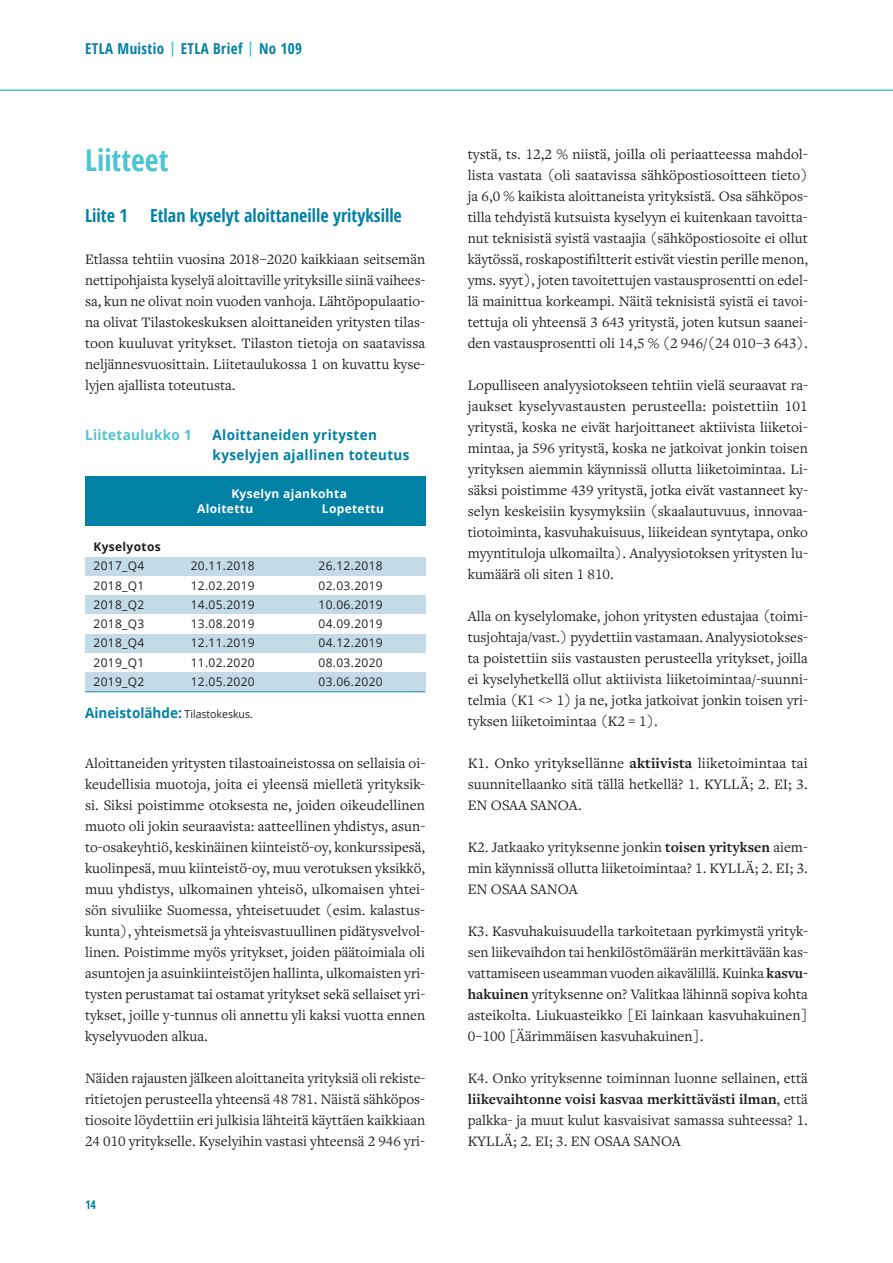
<style>
.page{position:relative;width:893px;height:1263px;background:#fff}
.page>*{position:absolute;margin:0;border:0;box-sizing:border-box;transform-origin:0 0}
.t1{font:700 condensed 30px "Open Sans";color:#4cc4d2}
.t2{font:700 condensed 18px "Open Sans";color:#0081a5}
.t3{font:15px/21px "Freight Text Pro";color:#231f20;text-align:justify}
.t4{font:700 condensed 15px "Open Sans";letter-spacing:.025em;color:#0081a5}
.t5{font:700 14.1px/19.5px "Open Sans";letter-spacing:.025em;color:#0081a5;scale:.95 1}
.t6{font:700 14.1px "Open Sans";color:#0081a5;scale:.95 1}
.t7{font:700 14.1px "Open Sans";letter-spacing:.025em;color:#4cc4d2;scale:.95 1}
.t8{font:12px "Open Sans";letter-spacing:.025em;color:#231f20}
.t9{font:700 12px/15px "Open Sans";letter-spacing:.025em;color:#fff}
.t10{font:700 12px "Open Sans";letter-spacing:.025em;color:#231f20}
.t11{font:700 condensed 12px "Open Sans";color:#0081a5}
.s1{color:#4cc4d2}
.s2{font-weight:400;font-size:10.95px;color:#231f20}
.s3{font-weight:700}
</style>
<div class="page">
<hr style="left:0;top:89px;width:893px;height:2px;background:#4cc4d2">
<div style="left:85px;top:476px;width:340px;height:50px;background:#0081a5"></div>
<div style="left:85px;top:557px;width:340px;height:18px;background:#c3dbe7"></div>
<div style="left:85px;top:595px;width:340px;height:19px;background:#c3dbe7"></div>
<hr style="left:85px;top:691px;width:340px;height:1px;background:#56a6c2">
<div style="left:85px;top:633px;width:340px;height:19px;background:#c3dbe7"></div>
<div style="left:85px;top:672px;width:340px;height:19px;background:#c3dbe7"></div>
<p class="t4" style="left:85px;top:38px;width:219px">ETLA Muistio <span class="s1">|</span> ETLA Brief <span class="s1">|</span> No 109</p>
<h1 class="t1" style="left:85px;top:139px;width:85px">Liitteet</h1>
<p class="t2" style="left:85px;top:203px;width:318px">Liite 1 Etlan kyselyt aloittaneille yrityksille</p>
<p class="t3" style="left:85px;top:248px;width:342px">Etlassa tehtiin vuosina 2018–2020 kaikkiaan seitsemän nettipohjaista kyselyä aloittaville yrityksille siinä vaihees&shy;sa, kun ne olivat noin vuoden vanhoja. Lähtöpopulaatio&shy;na olivat Tilastokeskuksen aloittaneiden yritysten tilas&shy;toon kuuluvat yritykset. Tilaston tietoja on saatavissa neljännesvuosittain. Liitetaulukossa 1 on kuvattu kyse&shy;lyjen ajallista toteutusta.</p>
<p class="t7" style="left:85px;top:425px;width:114px">Liitetaulukko 1</p>
<p class="t5" style="left:213px;top:425px;width:209px">Aloittaneiden yritysten kyselyjen ajallinen toteutus</p>
<p class="t9" style="left:197px;top:486px;width:151px;text-indent:34px">Kyselyn ajankohta<br>Aloitettu</p>
<p class="t9" style="left:322px;top:501px;width:63px">Lopetettu</p>
<p class="t10" style="left:94px;top:538px;width:69px">Kyselyotos</p>
<p class="t8" style="left:94px;top:558px;width:52px">2017_Q4</p>
<p class="t8" style="left:191px;top:558px;width:66px">20.11.2018</p>
<p class="t8" style="left:319px;top:558px;width:66px">26.12.2018</p>
<p class="t8" style="left:94px;top:577px;width:52px">2018_Q1</p>
<p class="t8" style="left:191px;top:577px;width:66px">12.02.2019</p>
<p class="t8" style="left:319px;top:577px;width:66px">02.03.2019</p>
<p class="t8" style="left:94px;top:596px;width:52px">2018_Q2</p>
<p class="t8" style="left:191px;top:596px;width:66px">14.05.2019</p>
<p class="t8" style="left:319px;top:596px;width:66px">10.06.2019</p>
<p class="t8" style="left:94px;top:615px;width:52px">2018_Q3</p>
<p class="t8" style="left:191px;top:615px;width:66px">13.08.2019</p>
<p class="t8" style="left:319px;top:615px;width:66px">04.09.2019</p>
<p class="t8" style="left:94px;top:635px;width:52px">2018_Q4</p>
<p class="t8" style="left:191px;top:635px;width:66px">12.11.2019</p>
<p class="t8" style="left:319px;top:635px;width:66px">04.12.2019</p>
<p class="t8" style="left:94px;top:654px;width:52px">2019_Q1</p>
<p class="t8" style="left:191px;top:654px;width:66px">11.02.2020</p>
<p class="t8" style="left:319px;top:654px;width:66px">08.03.2020</p>
<p class="t8" style="left:94px;top:673px;width:52px">2019_Q2</p>
<p class="t8" style="left:191px;top:673px;width:66px">12.05.2020</p>
<p class="t8" style="left:319px;top:673px;width:66px">03.06.2020</p>
<p class="t6" style="left:85px;top:703px;width:178px">Aineistolähde: <span class="s2">Tilastokeskus.</span></p>
<p class="t3" style="left:85px;top:752px;width:342px">Aloittaneiden yritysten tilastoaineistossa on sellaisia oi&shy;keudellisia muotoja, joita ei yleensä mielletä yrityksik&shy;si. Siksi poistimme otoksesta ne, joiden oikeudellinen muoto oli jokin seuraavista: aatteellinen yhdistys, asun&shy;to-osakeyhtiö, keskinäinen kiinteistö-oy, konkurssipesä, kuolinpesä, muu kiinteistö-oy, muu verotuksen yksikkö, muu yhdistys, ulkomainen yhteisö, ulkomaisen yhtei&shy;sön sivuliike Suomessa, yhteisetuudet (esim. kalastus&shy;kunta), yhteismetsä ja yhteisvastuullinen pidätysvelvol&shy;linen. Poistimme myös yritykset, joiden päätoimiala oli asuntojen ja asuinkiinteistöjen hallinta, ulkomaisten yri&shy;tysten perustamat tai ostamat yritykset sekä sellaiset yri&shy;tykset, joille y-tunnus oli annettu yli kaksi vuotta ennen kyselyvuoden alkua.</p>
<p class="t3" style="left:85px;top:1067px;width:342px">Näiden rajausten jälkeen aloittaneita yrityksiä oli rekiste&shy;ritietojen perusteella yhteensä 48 781. Näistä sähköpos&shy;tiosoite löydettiin eri julkisia lähteitä käyttäen kaikkiaan 24 010 yritykselle. Kyselyihin vastasi yhteensä 2 946 yri-</p>
<p class="t11" style="left:85px;top:1196px;width:13px">14</p>
<p class="t3" style="left:468px;top:143px;width:342px">tystä, ts. 12,2 % niistä, joilla oli periaatteessa mahdol&shy;lista vastata (oli saatavissa sähköpostiosoitteen tieto) ja 6,0 % kaikista aloittaneista yrityksistä. Osa sähköpos&shy;tilla tehdyistä kutsuista kyselyyn ei kuitenkaan tavoitta&shy;nut teknisistä syistä vastaajia (sähköpostiosoite ei ollut käytössä, roskapostifiltterit estivät viestin perille menon, yms. syyt), joten tavoitettujen vastausprosentti on edel&shy;lä mainittua korkeampi. Näitä teknisistä syistä ei tavoi&shy;tettuja oli yhteensä 3 643 yritystä, joten kutsun saanei&shy;den vastausprosentti oli 14,5 % (2 946/(24 010–3 643).</p>
<p class="t3" style="left:468px;top:374px;width:342px">Lopulliseen analyysiotokseen tehtiin vielä seuraavat ra&shy;jaukset kyselyvastausten perusteella: poistettiin 101 yritystä, koska ne eivät harjoittaneet aktiivista liiketoi&shy;mintaa, ja 596 yritystä, koska ne jatkoivat jonkin toisen yrityksen aiemmin käynnissä ollutta liiketoimintaa. Li&shy;säksi poistimme 439 yritystä, jotka eivät vastanneet ky&shy;selyn keskeisiin kysymyksiin (skaalautuvuus, innovaa&shy;tiotoiminta, kasvuhakuisuus, liikeidean syntytapa, onko myyntituloja ulkomailta). Analyysiotoksen yritysten lu&shy;kumäärä oli siten 1 810.</p>
<p class="t3" style="left:468px;top:605px;width:342px">Alla on kyselylomake, johon yritysten edustajaa (toimi&shy;tusjohtaja/vast.) pyydettiin vastamaan. Analyysiotokses&shy;ta poistettiin siis vastausten perusteella yritykset, joilla ei kyselyhetkellä ollut aktiivista liiketoimintaa/-suunni&shy;telmia (K1 &lt;&gt; 1) ja ne, jotka jatkoivat jonkin toisen yri&shy;tyksen liiketoimintaa (K2 = 1).</p>
<p class="t3" style="left:468px;top:752px;width:342px">K1. Onko yrityksellänne <span class="s3">aktiivista</span> liiketoimintaa tai suunnitellaanko sitä tällä hetkellä? 1. KYLLÄ; 2. EI; 3.<br>EN OSAA SANOA.</p>
<p class="t3" style="left:468px;top:836px;width:342px">K2. Jatkaako yrityksenne jonkin <span class="s3">toisen yrityksen</span> aiem&shy;min käynnissä ollutta liiketoimintaa? 1. KYLLÄ; 2. EI; 3.<br>EN OSAA SANOA</p>
<p class="t3" style="left:468px;top:920px;width:342px">K3. Kasvuhakuisuudella tarkoitetaan pyrkimystä yrityk&shy;sen liikevaihdon tai henkilöstömäärän merkittävään kas&shy;vattamiseen useamman vuoden aikavälillä. Kuinka <span class="s3">kasvu&shy;hakuinen</span> yrityksenne on? Valitkaa lähinnä sopiva kohta asteikolta. Liukuasteikko [Ei lainkaan kasvuhakuinen] 0–100 [Äärimmäisen kasvuhakuinen].</p>
<p class="t3" style="left:468px;top:1067px;width:342px">K4. Onko yrityksenne toiminnan luonne sellainen, että <span class="s3">liikevaihtonne voisi kasvaa merkittävästi ilman</span>, että palkka- ja muut kulut kasvaisivat samassa suhteessa? 1.<br>KYLLÄ; 2. EI; 3. EN OSAA SANOA</p>
</div>
